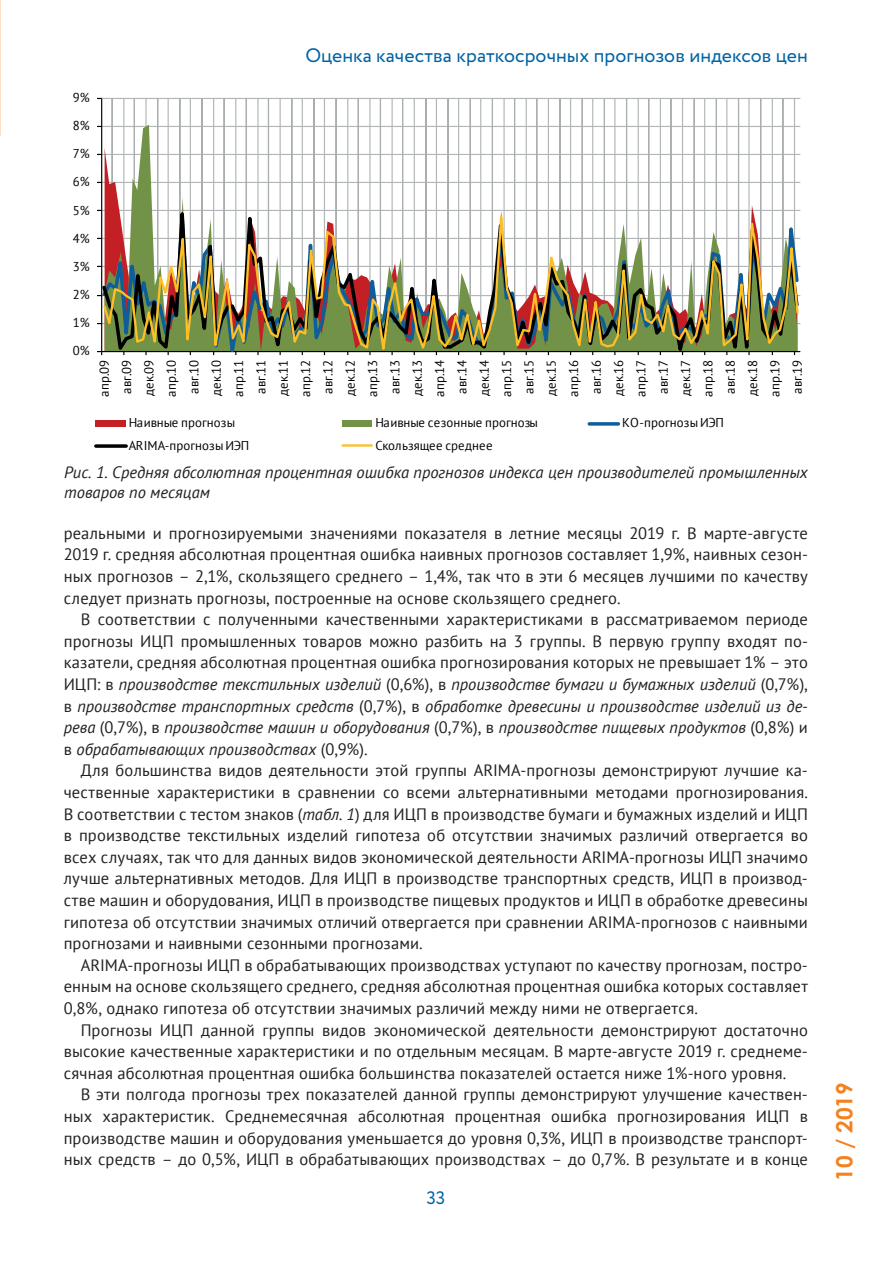
<style>
.page{position:relative;width:893px;height:1263px;background:#fff}
.page>*{position:absolute;margin:0;border:0;box-sizing:border-box;transform-origin:0 0}
.t1{font:700 22.5px "Century Gothic";color:#f58220}
.t2{font:19.5px "Circe";letter-spacing:.005em;color:#0163a3}
.t3{font:18px "Circe";color:#0163a3}
.t4{font:16.5px/21.6px "PT Sans";letter-spacing:.01em;color:#231f20;text-align:justify}
.t5{font:italic 16.5px/19.8px "PT Sans";color:#231f20}
.t6{font:12.9px/22.4px "PT Sans";letter-spacing:.005em;color:#000001;text-align:justify}
.s1{font-style:italic}
</style>
<div class="page">
<hr style="left:0;top:0;width:1px;height:136px;background:#f58220">
<hr style="left:102px;top:126px;width:698px;height:1px;background:#b4b7b7">
<hr style="left:102px;top:98px;width:698px;height:1px;background:#b4b7b7">
<hr style="left:112px;top:98px;width:1px;height:254px;background:#abaeaf">
<hr style="left:134px;top:98px;width:1px;height:254px;background:#abaeaf">
<hr style="left:157px;top:98px;width:1px;height:254px;background:#abaeaf">
<hr style="left:179px;top:98px;width:1px;height:254px;background:#abaeaf">
<hr style="left:201px;top:98px;width:2px;height:254px;background:#abaeaf">
<hr style="left:224px;top:98px;width:1px;height:254px;background:#abaeaf">
<hr style="left:246px;top:98px;width:1px;height:254px;background:#abaeaf">
<hr style="left:268px;top:98px;width:1px;height:254px;background:#abaeaf">
<hr style="left:291px;top:98px;width:1px;height:254px;background:#abaeaf">
<hr style="left:313px;top:98px;width:2px;height:254px;background:#abaeaf">
<hr style="left:336px;top:98px;width:1px;height:254px;background:#abaeaf">
<hr style="left:358px;top:98px;width:1px;height:254px;background:#abaeaf">
<hr style="left:380px;top:98px;width:1px;height:254px;background:#abaeaf">
<hr style="left:402px;top:98px;width:1px;height:254px;background:#abaeaf">
<hr style="left:425px;top:98px;width:1px;height:254px;background:#abaeaf">
<hr style="left:447px;top:98px;width:2px;height:254px;background:#abaeaf">
<hr style="left:470px;top:98px;width:1px;height:254px;background:#abaeaf">
<hr style="left:492px;top:98px;width:1px;height:254px;background:#abaeaf">
<hr style="left:514px;top:98px;width:1px;height:254px;background:#abaeaf">
<hr style="left:536px;top:98px;width:1px;height:254px;background:#abaeaf">
<hr style="left:559px;top:98px;width:2px;height:254px;background:#abaeaf">
<hr style="left:582px;top:98px;width:1px;height:254px;background:#abaeaf">
<hr style="left:604px;top:98px;width:1px;height:254px;background:#abaeaf">
<hr style="left:626px;top:98px;width:1px;height:254px;background:#abaeaf">
<hr style="left:648px;top:98px;width:1px;height:254px;background:#abaeaf">
<hr style="left:670px;top:98px;width:1px;height:254px;background:#abaeaf">
<hr style="left:694px;top:98px;width:1px;height:254px;background:#abaeaf">
<hr style="left:716px;top:98px;width:1px;height:254px;background:#abaeaf">
<hr style="left:738px;top:98px;width:1px;height:254px;background:#abaeaf">
<hr style="left:760px;top:98px;width:1px;height:254px;background:#abaeaf">
<hr style="left:782px;top:98px;width:1px;height:254px;background:#abaeaf">
<hr style="left:123px;top:98px;width:1px;height:254px;background:#b2b6b6">
<hr style="left:145px;top:98px;width:2px;height:254px;background:#b2b6b6">
<hr style="left:168px;top:98px;width:1px;height:254px;background:#b2b6b6">
<hr style="left:190px;top:98px;width:1px;height:254px;background:#b2b6b6">
<hr style="left:213px;top:98px;width:1px;height:254px;background:#b2b6b6">
<hr style="left:235px;top:98px;width:1px;height:254px;background:#b2b6b6">
<hr style="left:257px;top:98px;width:2px;height:254px;background:#b2b6b6">
<hr style="left:280px;top:98px;width:1px;height:254px;background:#b2b6b6">
<hr style="left:302px;top:98px;width:1px;height:254px;background:#b2b6b6">
<hr style="left:324px;top:98px;width:1px;height:254px;background:#b2b6b6">
<hr style="left:347px;top:98px;width:1px;height:254px;background:#b2b6b6">
<hr style="left:369px;top:98px;width:2px;height:254px;background:#b2b6b6">
<hr style="left:392px;top:98px;width:1px;height:254px;background:#b2b6b6">
<hr style="left:414px;top:98px;width:1px;height:254px;background:#b2b6b6">
<hr style="left:436px;top:98px;width:1px;height:254px;background:#b2b6b6">
<hr style="left:458px;top:98px;width:1px;height:254px;background:#b2b6b6">
<hr style="left:480px;top:98px;width:1px;height:254px;background:#b2b6b6">
<hr style="left:503px;top:98px;width:2px;height:254px;background:#b2b6b6">
<hr style="left:526px;top:98px;width:1px;height:254px;background:#b2b6b6">
<hr style="left:548px;top:98px;width:1px;height:254px;background:#b2b6b6">
<hr style="left:570px;top:98px;width:1px;height:254px;background:#b2b6b6">
<hr style="left:592px;top:98px;width:1px;height:254px;background:#b2b6b6">
<hr style="left:614px;top:98px;width:1px;height:254px;background:#b2b6b6">
<hr style="left:638px;top:98px;width:1px;height:254px;background:#b2b6b6">
<hr style="left:660px;top:98px;width:1px;height:254px;background:#b2b6b6">
<hr style="left:682px;top:98px;width:1px;height:254px;background:#b2b6b6">
<hr style="left:704px;top:98px;width:1px;height:254px;background:#b2b6b6">
<hr style="left:726px;top:98px;width:1px;height:254px;background:#b2b6b6">
<hr style="left:748px;top:98px;width:2px;height:254px;background:#b2b6b6">
<hr style="left:772px;top:98px;width:1px;height:254px;background:#b2b6b6">
<hr style="left:794px;top:98px;width:1px;height:254px;background:#b2b6b6">
<svg style="left:105px;top:125px;width:691px;height:27px"></svg>
<hr style="left:101px;top:98px;width:1px;height:254px;background:#000001">
<svg style="left:101px;top:152px;width:700px;height:200px"></svg>
<svg style="left:102px;top:185px;width:698px;height:167px"></svg>
<div style="left:95px;top:420px;width:31px;height:7px;background:#c22025"></div>
<div style="left:343px;top:420px;width:29px;height:7px;background:#729347"></div>
<svg style="left:589px;top:422px;width:29px;height:4px"></svg>
<svg style="left:96px;top:444px;width:30px;height:4px"></svg>
<hr style="left:343px;top:444px;width:29px;height:3px;background:#fdbe26">
<p class="t6" style="left:73px;top:86px;width:18px">9%</p>
<p class="t6" style="left:73px;top:114px;width:18px">8%</p>
<p class="t6" style="left:73px;top:142px;width:18px">7%</p>
<p class="t6" style="left:73px;top:170px;width:18px">6%</p>
<p class="t6" style="left:73px;top:199px;width:18px">5%</p>
<p class="t6" style="left:73px;top:227px;width:18px">4%</p>
<p class="t6" style="left:73px;top:255px;width:18px">3%</p>
<p class="t6" style="left:73px;top:283px;width:18px">2%</p>
<p class="t6" style="left:73px;top:311px;width:18px">1%</p>
<p class="t6" style="left:73px;top:339px;width:18px">0%</p>
<p class="t2" style="left:305px;top:43px;width:504px">Оценка качества краткосрочных прогнозов индексов цен</p>
<p class="t6" style="left:93px;top:397px;width:39px;rotate:-90deg">апр.09 авг.09 дек.09 апр.10 авг.10 дек.10 апр.11 авг.11 дек.11 апр.12 авг.12 дек.12 апр.13 авг.13 дек.13 апр.14 авг.14 дек.14 апр.15 авг.15 дек.15 апр.16 авг.16 дек.16 апр.17 авг.17 дек.17 апр.18 авг.18 дек.18 апр.19 авг.19</p>
<p class="t6" style="left:129px;top:411px;width:108px">Наивные прогнозы</p>
<p class="t6" style="left:375px;top:411px;width:164px">Наивные сезонные прогнозы</p>
<p class="t6" style="left:622px;top:411px;width:103px">КО-прогнозы ИЭП</p>
<p class="t6" style="left:129px;top:434px;width:122px">ARIMA-прогнозы ИЭП</p>
<p class="t6" style="left:375px;top:434px;width:119px">Скользящее среднее</p>
<p class="t5" style="left:64px;top:462px;width:745px">Рис. 1. Средняя абсолютная процентная ошибка прогнозов индекса цен производителей промышленных товаров по месяцам</p>
<p class="t4" style="left:64px;top:522px;width:746px">реальными и прогнозируемыми значениями показателя в летние месяцы 2019 г. В марте-августе 2019 г. средняя абсолютная процентная ошибка наивных прогнозов составляет 1,9%, наивных сезон&shy;ных прогнозов – 2,1%, скользящего среднего – 1,4%, так что в эти 6 месяцев лучшими по качеству следует признать прогнозы, построенные на основе скользящего среднего.</p>
<p class="t4" style="left:64px;top:608px;width:746px;text-indent:17px">В соответствии с полученными качественными характеристиками в рассматриваемом периоде прогнозы ИЦП промышленных товаров можно разбить на 3 группы. В первую группу входят по&shy;казатели, средняя абсолютная процентная ошибка прогнозирования которых не превышает 1% – это ИЦП: в <span class="s1">производстве текстильных изделий</span> (0,6%), в <span class="s1">производстве бумаги и бумажных изделий</span> (0,7%), в <span class="s1">производстве транспортных средств</span> (0,7%), в <span class="s1">обработке древесины и производстве изделий из де&shy;рева</span> (0,7%), в <span class="s1">производстве машин и оборудования</span> (0,7%), в <span class="s1">производстве пищевых продуктов</span> (0,8%) и в <span class="s1">обрабатывающих производствах</span> (0,9%).</p>
<p class="t4" style="left:64px;top:759px;width:746px;text-indent:17px">Для большинства видов деятельности этой группы ARIMA-прогнозы демонстрируют лучшие ка&shy;чественные характеристики в сравнении со всеми альтернативными методами прогнозирования.<br>В соответствии с тестом знаков (<span class="s1">табл. 1</span>) для ИЦП в производстве бумаги и бумажных изделий и ИЦП в производстве текстильных изделий гипотеза об отсутствии значимых различий отвергается во всех случаях, так что для данных видов экономической деятельности ARIMA-прогнозы ИЦП значимо лучше альтернативных методов. Для ИЦП в производстве транспортных средств, ИЦП в производ&shy;стве машин и оборудования, ИЦП в производстве пищевых продуктов и ИЦП в обработке древесины гипотеза об отсутствии значимых отличий отвергается при сравнении ARIMA-прогнозов с наивными прогнозами и наивными сезонными прогнозами.</p>
<p class="t4" style="left:64px;top:954px;width:746px;text-indent:17px">ARIMA-прогнозы ИЦП в обрабатывающих производствах уступают по качеству прогнозам, постро&shy;енным на основе скользящего среднего, средняя абсолютная процентная ошибка которых составляет 0,8%, однако гипотеза об отсутствии значимых различий между ними не отвергается.</p>
<p class="t4" style="left:64px;top:1018px;width:746px;text-indent:17px">Прогнозы ИЦП данной группы видов экономической деятельности демонстрируют достаточно высокие качественные характеристики и по отдельным месяцам. В марте-августе 2019 г. среднеме&shy;сячная абсолютная процентная ошибка большинства показателей остается ниже 1%-ного уровня.</p>
<p class="t4" style="left:64px;top:1083px;width:746px;text-indent:17px">В эти полгода прогнозы трех показателей данной группы демонстрируют улучшение качествен&shy;ных характеристик. Среднемесячная абсолютная процентная ошибка прогнозирования ИЦП в производстве машин и оборудования уменьшается до уровня 0,3%, ИЦП в производстве транспорт&shy;ных средств – до 0,5%, ИЦП в обрабатывающих производствах – до 0,7%. В результате и в конце</p>
<p class="t3" style="left:426px;top:1186px;width:21px">33</p>
<h1 class="t1" style="left:827px;top:1181px;width:100px;rotate:-90deg">10 / 2019</h1>
</div>
